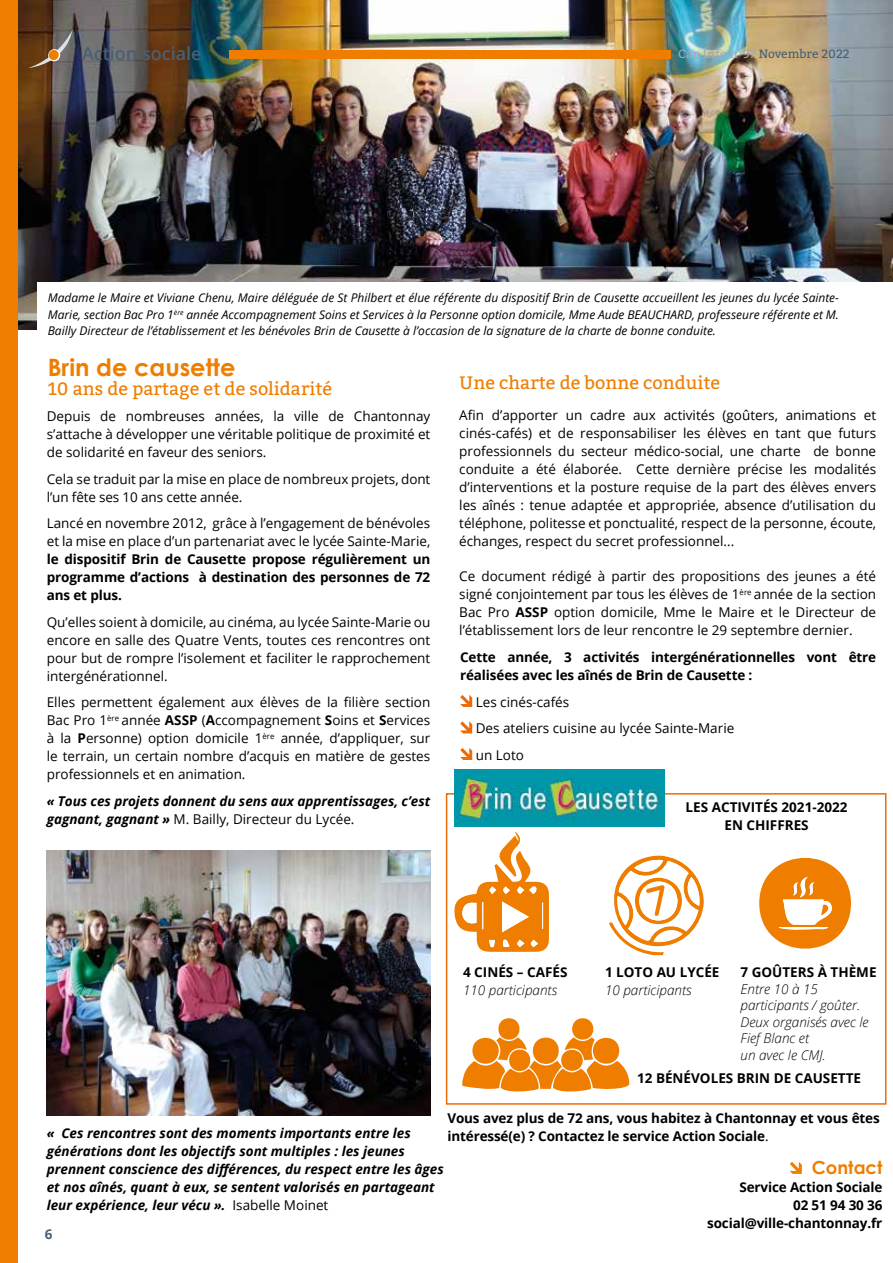
<style>
.page{position:relative;width:893px;height:1263px;background:#fff}
.page>*{position:absolute;margin:0;border:0;box-sizing:border-box;transform-origin:0 0}
.t1{font:700 24px "Century Gothic";color:#ef7d00}
.t2{font:18px "Bitter";color:#ef7d00}
.t3{font:600 18px "Open Sans";color:#496075}
.t4{font:700 18px "Century Gothic";color:#ef7d00}
.t5{font:13.5px/18px "Open Sans";color:#000;text-align:justify}
.t6{font:700 13.5px/18px "Open Sans";letter-spacing:-.01em;color:#000}
.t7{font:italic 700 13.5px/18px "Open Sans";color:#000}
.t8{font:italic 300 13.5px/16.5px "Open Sans";color:#000}
.t9{font:700 13.5px "Open Sans";color:#496075}
.t10{font:italic 12px/16.5px "Open Sans";color:#000;text-align:justify}
.t11{font:12px "Bitter";color:#496075}
.s1{color:#a5a8b5}
.s2{font-weight:700}
.s3{font-weight:400;font-style:normal}
.s4{font-weight:400}
</style>
<div class="page">
<div style="left:446px;top:793px;width:440px;height:312px;border:2px solid #ed6b06"></div>
<img style="left:17px;top:0;width:876px;height:329px">
<div style="left:229px;top:50px;width:441px;height:9px;background:#ef7d00"></div>
<svg style="left:28px;top:30px;width:44px;height:38px;background:#755a43"></svg>
<svg style="left:790px;top:1162px;width:12px;height:12px"></svg>
<div style="left:0;top:0;width:17px;height:1263px;background:#ef7d00"></div>
<div style="left:37px;top:283px;width:856px;height:73px;background:#fff"></div>
<img style="left:47px;top:851px;width:383px;height:264px">
<svg style="left:460px;top:695px;width:12px;height:12px"></svg>
<svg style="left:460px;top:721px;width:12px;height:12px"></svg>
<svg style="left:460px;top:748px;width:12px;height:12px"></svg>
<img style="left:454px;top:770px;width:211px;height:56px">
<svg style="left:454px;top:831px;width:95px;height:121px"></svg>
<svg style="left:609px;top:855px;width:95px;height:100px"></svg>
<svg style="left:759px;top:858px;width:92px;height:91px"></svg>
<svg style="left:462px;top:1018px;width:167px;height:74px"></svg>
<h2 class="t3" style="left:82px;top:41px;width:121px">Action sociale</h2>
<p class="t11" style="left:678px;top:46px;width:173px"><span class="s1">Cap Info n°97</span> Novembre 2022</p>
<p class="t10" style="left:48px;top:289px;width:793px">Madame le Maire et Viviane Chenu, Maire déléguée de St Philbert et élue référente du dispositif Brin de Causette accueillent les jeunes du lycée Sainte-Marie, section Bac Pro 1<sup>ère</sup> année Accompagnement Soins et Services à la Personne option domicile, Mme Aude BEAUCHARD, professeure référente et M.<br>Bailly Directeur de l’établissement et les bénévoles Brin de Causette à l’occasion de la signature de la charte de bonne conduite.</p>
<h1 class="t1" style="left:48px;top:349px;width:189px">Brin de causette</h1>
<h2 class="t2" style="left:48px;top:378px;width:286px">10 ans de partage et de solidarité</h2>
<p class="t5" style="left:47px;top:407px;width:385px">Depuis de nombreuses années, la ville de Chantonnay s’attache à développer une véritable politique de proximité et de solidarité en faveur des seniors.</p>
<p class="t5" style="left:47px;top:469px;width:385px">Cela se traduit par la mise en place de nombreux projets, dont l’un fête ses 10 ans cette année.</p>
<p class="t5" style="left:47px;top:514px;width:385px">Lancé en novembre 2012, grâce à l’engagement de bénévoles et la mise en place d’un partenariat avec le lycée Sainte-Marie,</p>
<p class="t6" style="left:47px;top:550px;width:385px;text-align:justify">le dispositif Brin de Causette propose régulièrement un programme d’actions à destination des personnes de 72 ans et plus.</p>
<p class="t5" style="left:47px;top:612px;width:385px">Qu’elles soient à domicile, au cinéma, au lycée Sainte-Marie ou encore en salle des Quatre Vents, toutes ces rencontres ont pour but de rompre l’isolement et faciliter le rapprochement intergénérationnel.</p>
<p class="t5" style="left:47px;top:693px;width:385px">Elles permettent également aux élèves de la filière section Bac Pro 1<sup>ère</sup> année <span class="s2">ASSP</span> (<span class="s2">A</span>ccompagnement <span class="s2">S</span>oins et <span class="s2">S</span>ervices à la <span class="s2">P</span>ersonne) option domicile 1<sup>ère</sup> année, d’appliquer, sur le terrain, un certain nombre d’acquis en matière de gestes professionnels et en animation.</p>
<p class="t7" style="left:47px;top:791px;width:385px">« Tous ces projets donnent du sens aux apprentissages, c’est gagnant, gagnant » <span class="s3">M. Bailly, Directeur du Lycée.</span></p>
<h2 class="t2" style="left:459px;top:372px;width:263px">Une charte de bonne conduite</h2>
<p class="t5" style="left:459px;top:406px;width:418px">Afin d’apporter un cadre aux activités (goûters, animations et cinés-cafés) et de responsabiliser les élèves en tant que futurs professionnels du secteur médico-social, une charte de bonne conduite a été élaborée. Cette dernière précise les modalités d’interventions et la posture requise de la part des élèves envers les aînés : tenue adaptée et appropriée, absence d’utilisation du téléphone, politesse et ponctualité, respect de la personne, écoute, échanges, respect du secret professionnel...</p>
<p class="t5" style="left:459px;top:567px;width:418px">Ce document rédigé à partir des propositions des jeunes a été signé conjointement par tous les élèves de 1<sup>ère</sup> année de la section Bac Pro <span class="s2">ASSP</span> option domicile, Mme le Maire et le Directeur de l’établissement lors de leur rencontre le 29 septembre dernier.</p>
<p class="t6" style="left:460px;top:648px;width:418px">Cette année, 3 activités intergénérationnelles vont être réalisées avec les aînés de Brin de Causette :</p>
<p class="t5" style="left:476px;top:688px;width:260px;line-height:26.5px;text-align:left">Les cinés-cafés<br>Des ateliers cuisine au lycée Sainte-Marie un Loto</p>
<p class="t6" style="left:686px;top:798px;width:163px;text-align:center">LES ACTIVITÉS 2021-2022<br>EN CHIFFRES</p>
<p class="t6" style="left:463px;top:963px;width:106px">4 CINÉS – CAFÉS</p>
<p class="t8" style="left:463px;top:982px;width:96px">110 participants</p>
<p class="t6" style="left:605px;top:963px;width:116px">1 LOTO AU LYCÉE</p>
<p class="t8" style="left:605px;top:982px;width:88px">10 participants</p>
<p class="t6" style="left:740px;top:963px;width:137px">7 GOÛTERS À THÈME</p>
<p class="t8" style="left:740px;top:980px;width:130px">Entre 10 à 15 participants / goûter.<br>Deux organisés avec le<br>Fief Blanc et<br>un avec le CMJ.</p>
<p class="t6" style="left:637px;top:1068px;width:226px">12 BÉNÉVOLES BRIN DE CAUSETTE</p>
<p class="t6" style="left:447px;top:1108px;width:434px">Vous avez plus de 72 ans, vous habitez à Chantonnay et vous êtes intéressé(e) ? Contactez le service Action Sociale<span class="s4">.</span></p>
<h2 class="t4" style="left:812px;top:1154px;width:72px">Contact</h2>
<p class="t6" style="left:707px;top:1178px;width:177px;text-align:right">Service Action Sociale<br>02 51 94 30 36 social@ville-chantonnay.fr</p>
<p class="t7" style="left:47px;top:1123px;width:399px">« Ces rencontres sont des moments importants entre les générations dont les objectifs sont multiples : les jeunes prennent conscience des différences, du respect entre les âges et nos aînés, quant à eux, se sentent valorisés en partageant leur expérience, leur vécu ». <span class="s3">Isabelle Moinet</span></p>
<p class="t9" style="left:45px;top:1225px;width:9px">6</p>
</div>
